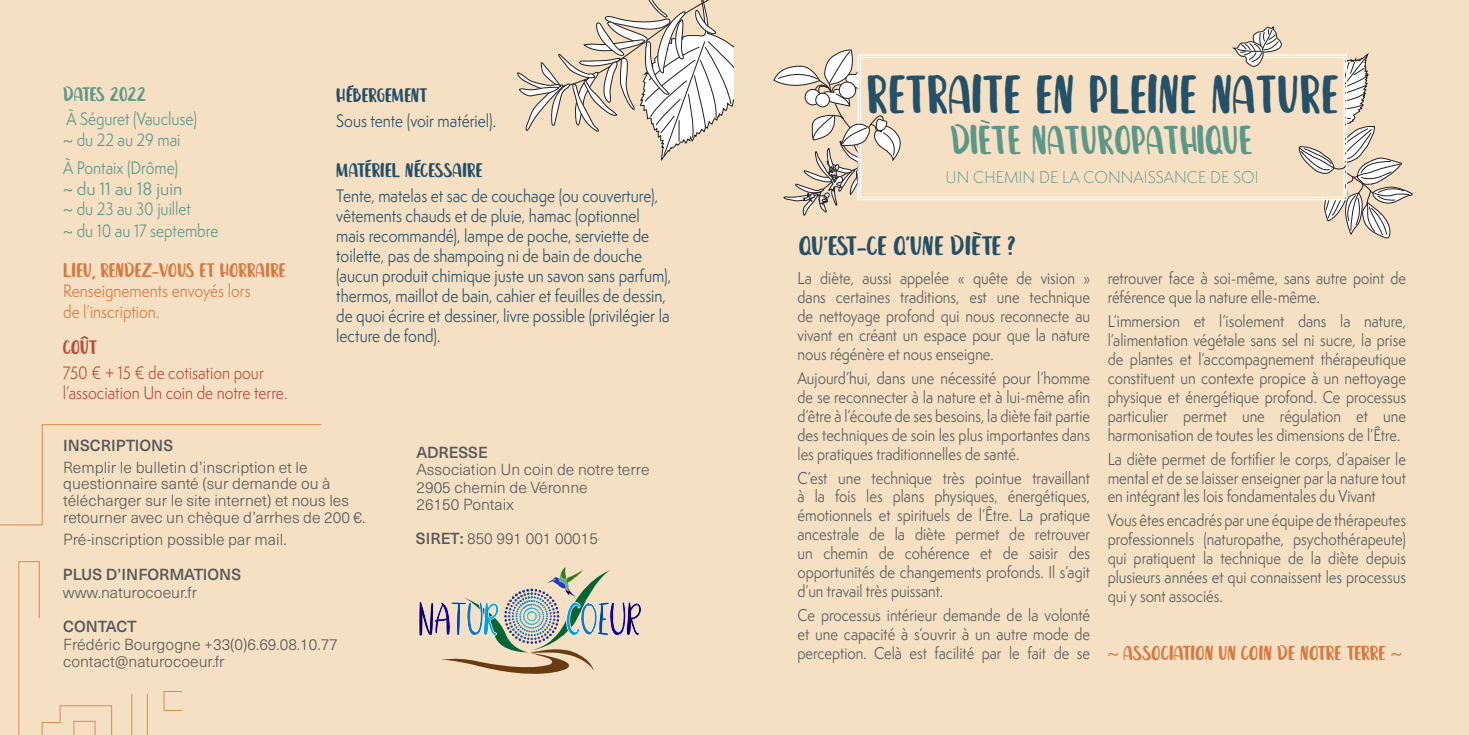
<style>
.page{position:relative;width:1469px;height:735px;background:#fff}
.page>*{position:absolute;margin:0;border:0;box-sizing:border-box;transform-origin:0 0}
.Normal_e{font:52.5px "Leira Lite";letter-spacing:.02em;color:#245068;scale:.9 1}
.Normal_e-2{font:39.55px "Leira Lite";color:#5c9889;scale:.9 1}
.t1{font:26.25px "Leira Lite";letter-spacing:.01em;color:#245068}
.t2{font:19.78px "Leira Lite";color:#d47a43}
.t3{font:19.25px "Leira Lite";color:#245068}
.t4{font:19.25px "Leira Lite";letter-spacing:.015em;color:#d47a43}
.t5{font:19.25px "Leira Lite";color:#5c9889}
.t6{font:19.25px "Leira Lite";color:#b84d3f}
.t7{font:16.62px/19.9px "Semplicita Pro";color:#245068;scale:.88 1}
.t8{font:16.62px "Semplicita Pro";color:#5c9889;scale:.88 1}
.t9{font:16.62px/19.9px "Semplicita Pro";color:#b84d3f;scale:.88 1}
.t10{font:16.62px "Semplicita Pro";color:#d47a43;scale:.88 1}
.t11{font:16.62px "Semplicita Pro";color:#5c9889}
.t12{font:15.75px/18.9px "Semplicita Pro";color:#57585a;text-align:justify;scale:.88 1}
.t13{font:300 15.75px/16.8px "Neue Haas Unica W1 G";color:#57585a}
.t14{font:500 15.75px "Neue Haas Unica W1 G";color:#57585a}
.t15{font:300 15.75px "Semplicita Pro";letter-spacing:.005em;color:#5c9889;scale:.95 1}
.t16{font:500 15.75px "Neue Haas Unica W1 G";letter-spacing:-.02em;color:#57585a}
.s1{font-family:"Myriad Pro"}
.s2{font-weight:500}
</style>
<div class="page">
<div style="left:0;top:0;width:734px;height:734px;background:#f6e0c3"></div>
<svg style="left:418px;top:567px;width:224px;height:107px"></svg>
<svg style="left:517px;top:0;width:217px;height:160px"></svg>
<svg style="left:0;top:424px;width:322px;height:101px"></svg>
<svg style="left:347px;top:85px;width:7px;height:3px"></svg>
<svg style="left:365px;top:159px;width:7px;height:4px"></svg>
<svg style="left:415px;top:159px;width:6px;height:4px"></svg>
<svg style="left:80px;top:336px;width:9px;height:4px"></svg>
<svg style="left:146px;top:693px;width:32px;height:41px"></svg>
<svg style="left:18px;top:561px;width:115px;height:173px"></svg>
<div style="left:734px;top:0;width:734px;height:734px;background:#f6e0c3"></div>
<svg style="left:910px;top:54px;width:388px;height:147px"></svg>
<div style="left:860px;top:57px;width:484px;height:141px;border:1px solid #fff"></div>
<svg style="left:773px;top:50px;width:137px;height:165px"></svg>
<svg style="left:1232px;top:27px;width:50px;height:40px"></svg>
<svg style="left:1298px;top:54px;width:114px;height:185px"></svg>
<svg style="left:980px;top:120px;width:10px;height:4px"></svg>
<svg style="left:973px;top:232px;width:8px;height:4px"></svg>
<p class="t5" style="left:63px;top:86px;width:85px">DATES 2022</p>
<p class="t8" style="left:66px;top:107px;width:150px">À Séguret (Vaucluse)</p>
<p class="t8" style="left:63px;top:128px;width:135px"><span class="s1">~</span> du 22 au 29 mai</p>
<p class="t8" style="left:63px;top:156px;width:132px">À Pontaix (Drôme)</p>
<p class="t11" style="left:63px;top:176px;width:120px"><span class="s1">~</span> du 11 au 18 juin</p>
<p class="t8" style="left:63px;top:197px;width:147px"><span class="s1">~</span> du 23 au 30 juillet</p>
<p class="t8" style="left:63px;top:219px;width:178px"><span class="s1">~</span> du 10 au 17 septembre</p>
<p class="t4" style="left:63px;top:261px;width:224px">LIEU, RENDEZ-VOUS ET HORRAIRE</p>
<p class="t10" style="left:63px;top:279px;width:214px">Renseignements envoyés lors</p>
<p class="t10" style="left:63px;top:300px;width:111px">de l’inscription.</p>
<p class="t6" style="left:63px;top:338px;width:36px">COUT</p>
<p class="t9" style="left:63px;top:362px;width:257px">750 € + 15 € de cotisation pour l’association Un coin de notre terre.</p>
<p class="t3" style="left:336px;top:86px;width:93px">HEBERGEMENT</p>
<p class="t7" style="left:336px;top:110px;width:183px">Sous tente (voir matériel).</p>
<p class="t3" style="left:336px;top:162px;width:148px">MATERIEL NECESSAIRE</p>
<p class="t7" style="left:336px;top:185px;width:382px">Tente, matelas et sac de couchage (ou couverture), vêtements chauds et de pluie, hamac (optionnel mais recommandé), lampe de poche, serviette de toilette, pas de shampoing ni de bain de douche (aucun produit chimique juste un savon sans parfum), thermos, maillot de bain, cahier et feuilles de dessin, de quoi écrire et dessiner, livre possible (privilégier la lecture de fond).</p>
<p class="t14" style="left:63px;top:433px;width:111px">INSCRIPTIONS</p>
<p class="t13" style="left:63px;top:457px;width:304px">Remplir le bulletin d’inscription et le questionnaire santé (sur demande ou à télécharger sur le site internet) et nous les retourner avec un chèque d’arrhes de 200 €.</p>
<p class="t13" style="left:63px;top:529px;width:225px">Pré-inscription possible par mail.</p>
<p class="t14" style="left:63px;top:562px;width:180px">PLUS D’INFORMATIONS</p>
<p class="t13" style="left:63px;top:583px;width:136px">www.naturocoeur.fr</p>
<p class="t16" style="left:63px;top:614px;width:75px">CONTACT</p>
<p class="t13" style="left:63px;top:634px;width:276px">Frédéric Bourgogne +33(0)6.69.08.10.77</p>
<p class="t13" style="left:63px;top:652px;width:163px">contact@naturocoeur.fr</p>
<p class="t14" style="left:416px;top:440px;width:73px">ADRESSE</p>
<p class="t13" style="left:416px;top:460px;width:234px">Association Un coin de notre terre</p>
<p class="t13" style="left:416px;top:477px;width:173px">2905 chemin de Véronne</p>
<p class="t13" style="left:416px;top:495px;width:99px">26150 Pontaix</p>
<p class="t13" style="left:416px;top:529px;width:183px"><span class="s2">SIRET:</span> 850 991 001 00015</p>
<p class="Normal_e" style="left:866px;top:71px;width:525px">RETRAITE EN PLEINE NATURE</p>
<p class="Normal_e-2" style="left:951px;top:122px;width:339px">DIETE NATUROPATHIQUE</p>
<p class="t15" style="left:945px;top:167px;width:331px">UN CHEMIN DE LA CONNAISSANCE DE SOI</p>
<p class="t1" style="left:798px;top:234px;width:218px">QU’EST-CE Q’UNE DIETE ?</p>
<p class="t12" style="left:797px;top:269px;width:334px">La diète, aussi appelée « quête de vision » dans certaines traditions, est une technique de nettoyage profond qui nous reconnecte au vivant en créant un espace pour que la nature nous régénère et nous enseigne.</p>
<p class="t12" style="left:797px;top:368px;width:334px">Aujourd’hui, dans une nécessité pour l’homme de se reconnecter à la nature et à lui-même afin d’être à l’écoute de ses besoins, la diète fait partie des techniques de soin les plus importantes dans les pratiques traditionnelles de santé.</p>
<p class="t12" style="left:797px;top:467px;width:334px">C’est une technique très pointue travaillant à la fois les plans physiques, énergétiques, émotionnels et spirituels de l’Être. La pratique ancestrale de la diète permet de retrouver un chemin de cohérence et de saisir des opportunités de changements profonds. Il s’agit d’un travail très puissant.</p>
<p class="t12" style="left:797px;top:605px;width:334px">Ce processus intérieur demande de la volonté et une capacité à s’ouvrir à un autre mode de perception. Celà est facilité par le fait de se</p>
<p class="t12" style="left:1107px;top:269px;width:340px">retrouver face à soi-même, sans autre point de référence que la nature elle-même.</p>
<p class="t12" style="left:1107px;top:311px;width:340px">L’immersion et l’isolement dans la nature, l’alimentation végétale sans sel ni sucre, la prise de plantes et l’accompagnement thérapeutique constituent un contexte propice à un nettoyage physique et énergétique profond. Ce processus particulier permet une régulation et une harmonisation de toutes les dimensions de l’Être.</p>
<p class="t12" style="left:1107px;top:449px;width:340px">La diète permet de fortifier le corps, d’apaiser le mental et de se laisser enseigner par la nature tout en intégrant les lois fondamentales du Vivant</p>
<p class="t12" style="left:1107px;top:510px;width:340px">Vous êtes encadrés par une équipe de thérapeutes professionnels (naturopathe, psychothérapeute) qui pratiquent la technique de la diète depuis plusieurs années et qui connaissent les processus qui y sont associés.</p>
<p class="t2" style="left:1107px;top:643px;width:296px"><span class="s1">~</span> ASSOCIATION UN COIN DE NOTRE TERRE <span class="s1">~</span></p>
</div>
